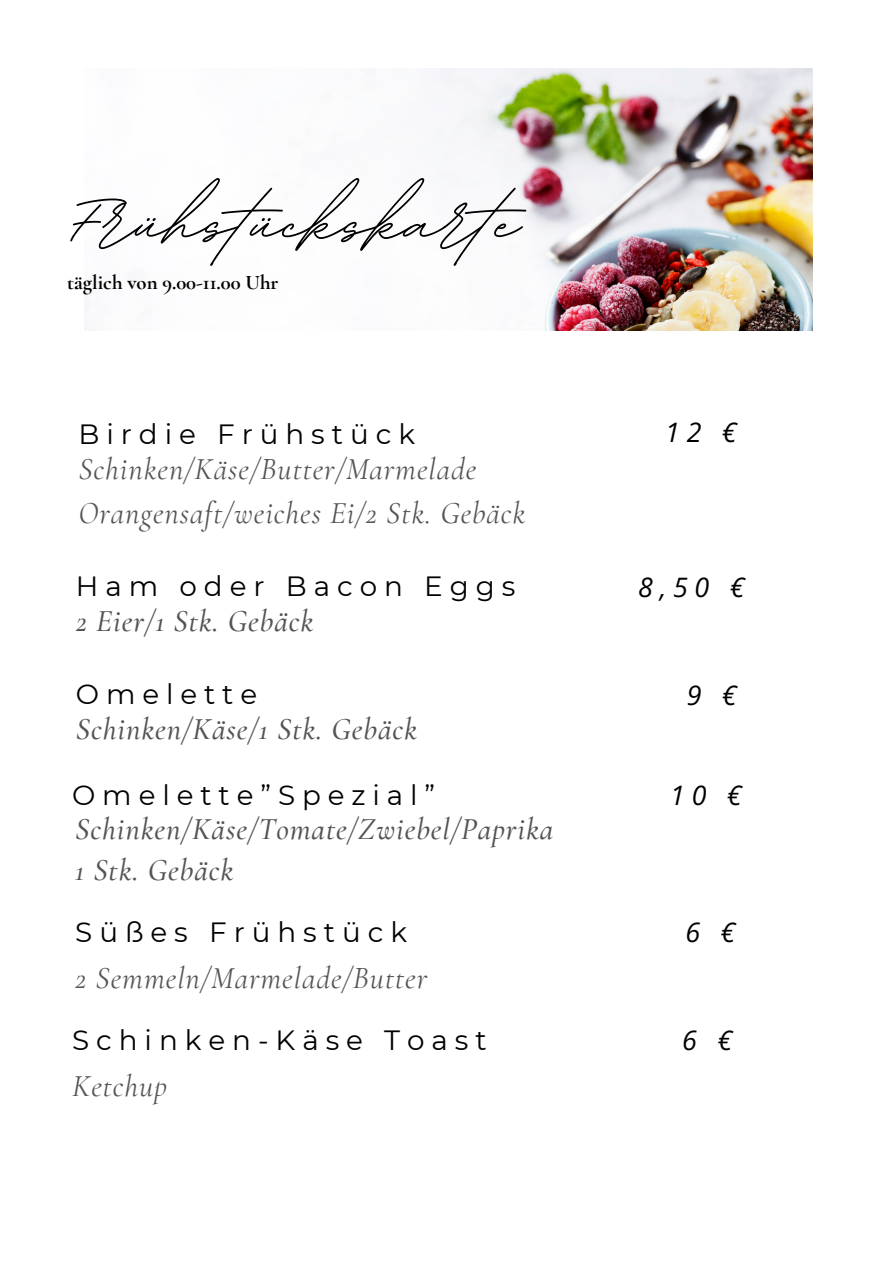
<style>
.page{position:relative;width:894px;height:1264px;background:#fff}
.page>*{position:absolute;margin:0;border:0;box-sizing:border-box;transform-origin:0 0}
.t1{font:700 114.6px "BD Script";color:#000}
.t2{font:italic 30.75px/43.8px "Cormorant Garamond";letter-spacing:.03em;color:#545454}
.t3{font:italic 500 30.75px/40.5px "Cormorant Garamond";letter-spacing:.03em;color:#545454}
.t4{font:27.75px "Montserrat";letter-spacing:.25em;color:#000}
.t5{font:italic 26.85px "Open Sans";color:#000}
.t6{font:700 20.7px "Cormorant Garamond";color:#000}
</style>
<div class="page">
<img style="left:426px;top:68px;width:385px;height:262px">
<h1 class="t1" style="left:67px;top:146px;width:453px">Frühstückskarte</h1>
<p class="t6" style="left:67px;top:270px;width:213px">täglich von 9.00-11.00 Uhr</p>
<h3 class="t4" style="left:78px;top:417px;width:338px">Birdie Frühstück</h3>
<h4 class="t2" style="left:78px;top:447px;width:448px">Schinken/Käse/Butter/Marmelade<br>Orangensaft/weiches Ei/2 Stk. Gebäck</h4>
<h3 class="t4" style="left:76px;top:569px;width:441px">Ham oder Bacon Eggs</h3>
<h2 class="t3" style="left:76px;top:600px;width:239px">2 Eier/1 Stk. Gebäck</h2>
<h4 class="t4" style="left:76px;top:677px;width:183px">Omelette</h4>
<h3 class="t3" style="left:76px;top:708px;width:342px">Schinken/Käse/1 Stk. Gebäck</h3>
<h3 class="t5" style="left:665px;top:413px;width:73px">12 €</h3>
<h2 class="t5" style="left:638px;top:568px;width:108px">8,50 €</h2>
<h4 class="t5" style="left:686px;top:676px;width:51px">9 €</h4>
<h4 class="t4" style="left:72px;top:777px;width:364px">Omelette”Spezial”</h4>
<h3 class="t5" style="left:670px;top:776px;width:73px">10 €</h3>
<h3 class="t3" style="left:75px;top:809px;width:479px">Schinken/Käse/Tomate/Zwiebel/Paprika<br>1 Stk. Gebäck</h3>
<h3 class="t4" style="left:75px;top:915px;width:333px">Süßes Frühstück</h3>
<h2 class="t2" style="left:75px;top:956px;width:353px">2 Semmeln/Marmelade/Butter</h2>
<h3 class="t4" style="left:72px;top:1023px;width:416px">Schinken-Käse Toast</h3>
<h3 class="t2" style="left:72px;top:1064px;width:96px">Ketchup</h3>
<h4 class="t5" style="left:685px;top:913px;width:51px">6 €</h4>
<h4 class="t5" style="left:682px;top:1021px;width:51px">6 €</h4>
</div>
